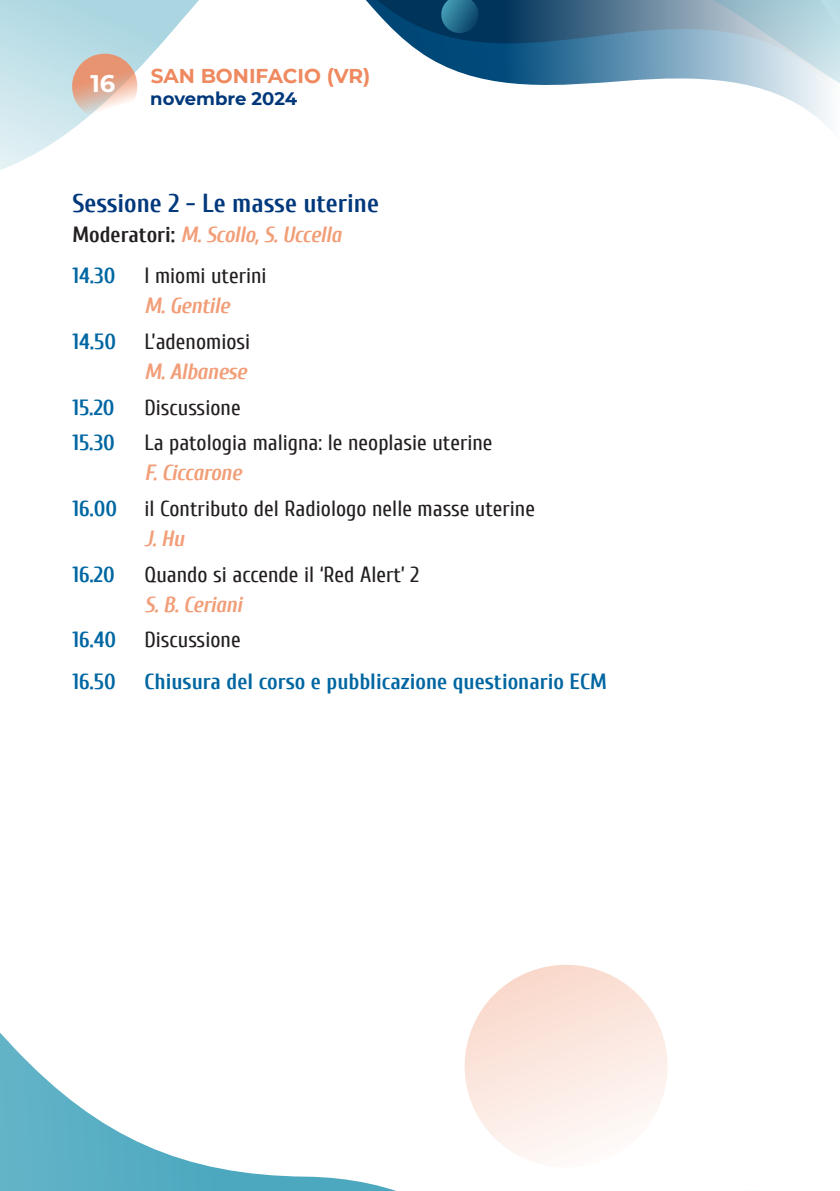
<style>
.page{position:relative;width:840px;height:1191px;background:#fff}
.page>*{position:absolute;margin:0;border:0;box-sizing:border-box;transform-origin:0 0}
.t1{font:700 26px "Cuprum";color:#01387b}
.t2{font:700 24.2px "Montserrat Alternates";color:#fff}
.t3{font:22px/30px "Cuprum";color:#231f20}
.t4{font:700 22px "Cuprum";color:#0066a2}
.t5{font:italic 700 22px "Cuprum";letter-spacing:-.02em;color:#f29e78}
.t6{font:700 20px "Montserrat";color:#ef895f}
.t7{font:700 18px "Montserrat";letter-spacing:-.005em;color:#01387b}
.s1{font-style:normal;color:#231f20}
.s2{font-weight:700;font-style:italic;color:#f29e78}
.s3{font-weight:700;color:#0066a2}
</style>
<div class="page">
<svg style="left:0;top:0;width:104px;height:170px"></svg>
<svg style="left:0;top:1032px;width:396px;height:159px"></svg>
<svg style="left:464px;top:964px;width:204px;height:199px"></svg>
<svg style="left:68px;top:49px;width:36px;height:74px;background:#d8c0b4"></svg>
<svg style="left:104px;top:0;width:735px;height:128px"></svg>
<p class="t2" style="left:90px;top:66px;width:26px">16</p>
<p class="t6" style="left:151px;top:62px;width:221px">SAN BONIFACIO (VR)</p>
<p class="t7" style="left:150px;top:86px;width:148px">novembre 2024</p>
<p class="t1" style="left:72px;top:189px;width:308px">Sessione 2 - Le masse uterine</p>
<p class="t5" style="left:72px;top:222px;width:270px"><span class="s1">Moderatori:</span> M. Scollo, S. Uccella</p>
<p class="t4" style="left:72px;top:263px;width:45px">14.30</p>
<p class="t3" style="left:144px;top:261px;width:124px">I miomi uterini<br><span class="s2">M. Gentile</span></p>
<p class="t4" style="left:72px;top:329px;width:45px">14.50</p>
<p class="t3" style="left:144px;top:326px;width:107px">L’adenomiosi<br><span class="s2">M. Albanese</span></p>
<p class="t4" style="left:72px;top:395px;width:44px">15.20</p>
<p class="t3" style="left:144px;top:392px;width:98px">Discussione</p>
<p class="t4" style="left:72px;top:430px;width:44px">15.30</p>
<p class="t3" style="left:144px;top:428px;width:349px">La patologia maligna: le neoplasie uterine<br><span class="s2">F. Ciccarone</span></p>
<p class="t3" style="left:144px;top:493px;width:392px;text-indent:-72px"><span class="s3">16.00</span> il Contributo del Radiologo nelle masse uterine<br><span class="s2">J. Hu</span></p>
<p class="t4" style="left:72px;top:562px;width:44px">16.20</p>
<p class="t3" style="left:144px;top:559px;width:276px">Quando si accende il ‘Red Alert’ 2<br><span class="s2">S. B. Ceriani</span></p>
<p class="t4" style="left:72px;top:627px;width:45px">16.40</p>
<p class="t3" style="left:144px;top:625px;width:98px">Discussione</p>
<p class="t4" style="left:72px;top:669px;width:45px">16.50</p>
<p class="t4" style="left:144px;top:669px;width:463px">Chiusura del corso e pubblicazione questionario ECM</p>
</div>
